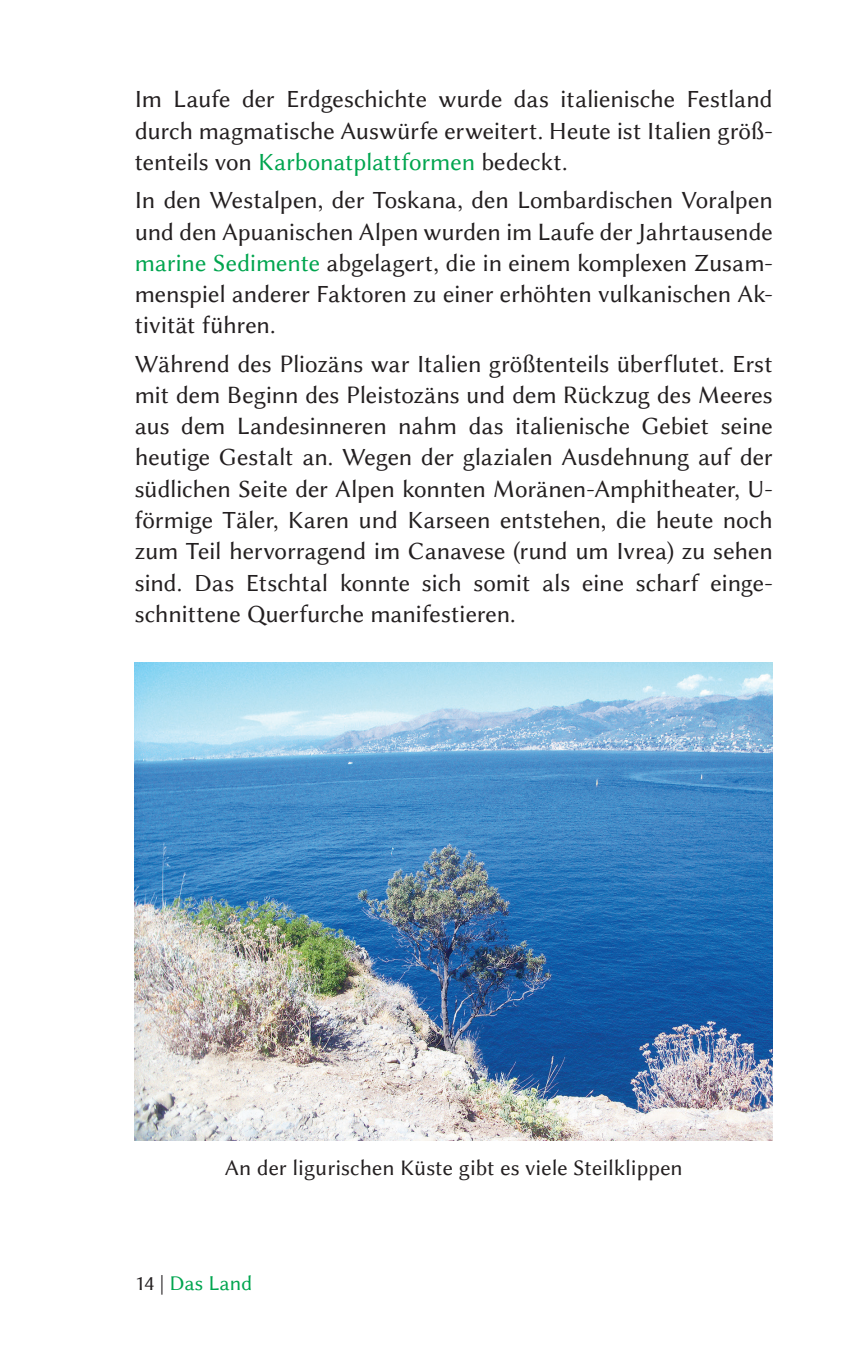
<style>
.page{position:relative;width:865px;height:1347px;background:#fff}
.page>*{position:absolute;margin:0;border:0;box-sizing:border-box;transform-origin:0 0}
.t1{font:25px/31.2px "Lin Biolinum";letter-spacing:-.005em;color:#231f20;text-align:justify}
.t2{font:22.5px "Lin Biolinum";color:#231f20}
.t3{font:21.25px "Lin Biolinum";color:#00a54f}
.s1{color:#00a54f}
.s2{color:#231f20}
</style>
<div class="page">
<img style="left:135px;top:662px;width:637px;height:478px">
<p class="t1" style="left:135px;top:84px;width:639px">Im Laufe der Erdgeschichte wurde das italienische Festland durch magmatische Auswürfe erweitert. Heute ist Italien größ&shy;tenteils von <span class="s1">Karbonatplattformen</span> bedeckt.</p>
<p class="t1" style="left:135px;top:185px;width:639px">In den Westalpen, der Toskana, den Lombardischen Voralpen und den Apuanischen Alpen wurden im Laufe der Jahrtausende <span class="s1">marine Sedimente</span> abgelagert, die in einem komplexen Zusam&shy;menspiel anderer Faktoren zu einer erhöhten vulkanischen Ak&shy;tivität führen.</p>
<p class="t1" style="left:135px;top:348px;width:639px">Während des Pliozäns war Italien größtenteils überflutet. Erst mit dem Beginn des Pleistozäns und dem Rückzug des Meeres aus dem Landesinneren nahm das italienische Gebiet seine heutige Gestalt an. Wegen der glazialen Ausdehnung auf der südlichen Seite der Alpen konnten Moränen-Amphitheater, U&shy;förmige Täler, Karen und Karseen entstehen, die heute noch zum Teil hervorragend im Canavese (rund um Ivrea) zu sehen sind. Das Etschtal konnte sich somit als eine scharf einge&shy;schnittene Querfurche manifestieren.</p>
<p class="t2" style="left:225px;top:1154px;width:459px">An der ligurischen Küste gibt es viele Steilklippen</p>
<p class="t3" style="left:135px;top:1271px;width:119px"><span class="s2">14 |</span> Das Land</p>
</div>
